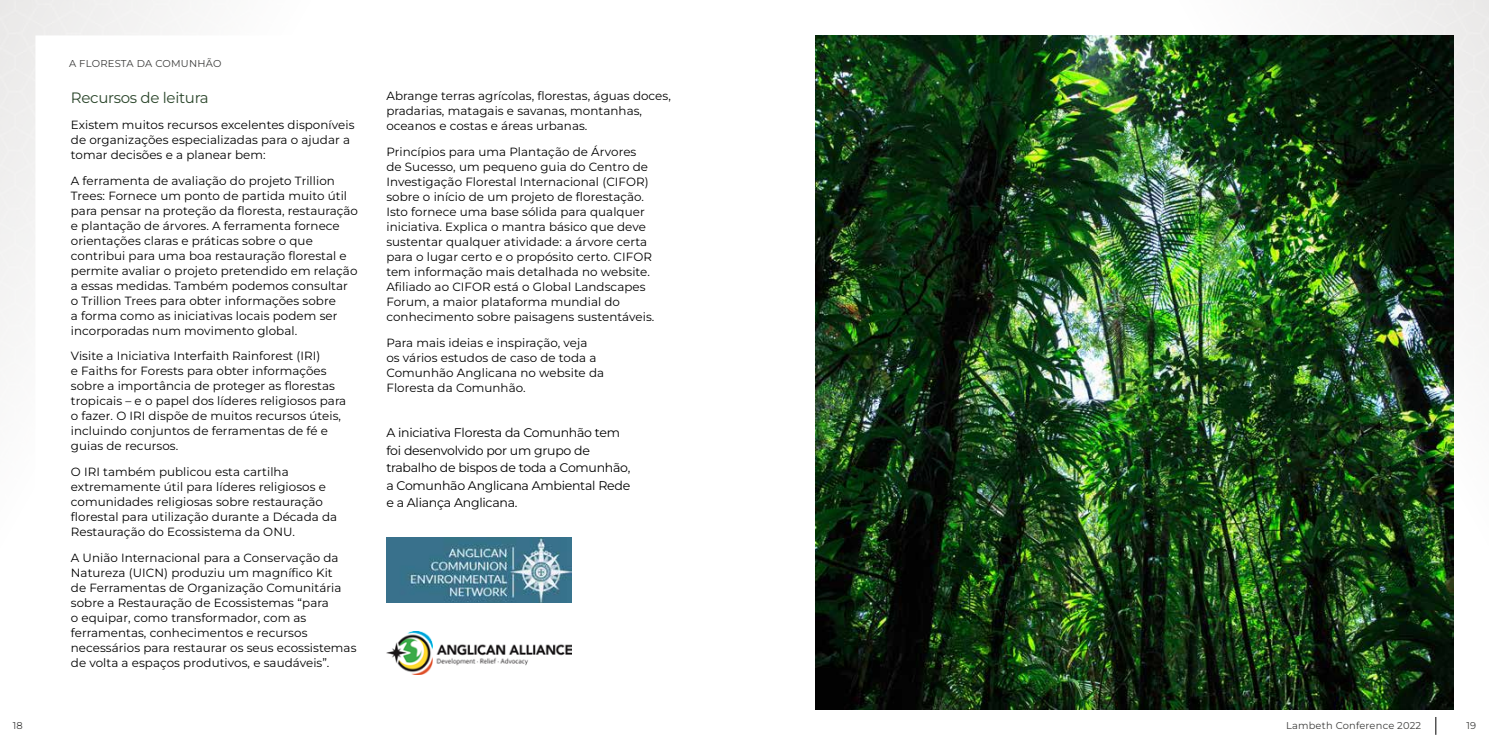
<style>
.page{position:relative;width:1489px;height:745px;background:#fff}
.page>*{position:absolute;margin:0;border:0;box-sizing:border-box;transform-origin:0 0}
.t1{font:100 15px "Montserrat";letter-spacing:-.02em;color:#2b462b}
.t2{font:100 12.5px/17.5px "Montserrat";letter-spacing:-.02em;color:#000}
.t3{font:100 11.88px/15px "Montserrat";letter-spacing:.005em;color:#000}
.t4{font:100 10px "Montserrat";letter-spacing:.02em;color:#3c3c3b}
.t5{font:100 9.88px "Montserrat";letter-spacing:.02em;color:#3c3c3b}
</style>
<div class="page">
<img style="left:0;top:0;width:1488px;height:735px">
<img style="left:815px;top:35px;width:638px;height:674px">
<img style="left:386px;top:537px;width:185px;height:65px">
<img style="left:386px;top:631px;width:185px;height:42px">
<svg style="left:1435px;top:716px;width:1px;height:18px"></svg>
<p class="t4" style="left:69px;top:57px;width:154px">A FLORESTA DA COMUNHÃO</p>
<p class="t1" style="left:71px;top:88px;width:139px">Recursos de leitura</p>
<p class="t3" style="left:71px;top:117px;width:285px">Existem muitos recursos excelentes disponíveis de organizações especializadas para o ajudar a tomar decisões e a planear bem:</p>
<p class="t3" style="left:71px;top:172px;width:289px">A ferramenta de avaliação do projeto Trillion Trees: Fornece um ponto de partida muito útil para pensar na proteção da floresta, restauração e plantação de árvores. A ferramenta fornece orientações claras e práticas sobre o que contribui para uma boa restauração florestal e permite avaliar o projeto pretendido em relação a essas medidas. Também podemos consultar o Trillion Trees para obter informações sobre<br>a forma como as iniciativas locais podem ser incorporadas num movimento global.</p>
<p class="t3" style="left:71px;top:348px;width:277px">Visite a Iniciativa Interfaith Rainforest (IRI)<br>e Faiths for Forests para obter informações sobre a importância de proteger as florestas tropicais – e o papel dos líderes religiosos para o fazer. O IRI dispõe de muitos recursos úteis, incluindo conjuntos de ferramentas de fé e guias de recursos.</p>
<p class="t3" style="left:71px;top:464px;width:268px">O IRI também publicou esta cartilha extremamente útil para líderes religiosos e comunidades religiosas sobre restauração florestal para utilização durante a Década da Restauração do Ecossistema da ONU.</p>
<p class="t3" style="left:71px;top:549px;width:287px">A União Internacional para a Conservação da Natureza (UICN) produziu um magnífico Kit<br>de Ferramentas de Organização Comunitária sobre a Restauração de Ecossistemas “para<br>o equipar, como transformador, com as ferramentas, conhecimentos e recursos necessários para restaurar os seus ecossistemas de volta a espaços produtivos, e saudáveis”.</p>
<p class="t3" style="left:386px;top:88px;width:286px">Abrange terras agrícolas, florestas, águas doces, pradarias, matagais e savanas, montanhas, oceanos e costas e áreas urbanas.</p>
<p class="t3" style="left:386px;top:144px;width:269px">Princípios para uma Plantação de Árvores de Sucesso, um pequeno guia do Centro de Investigação Florestal Internacional (CIFOR) sobre o início de um projeto de florestação.<br>Isto fornece uma base sólida para qualquer iniciativa. Explica o mantra básico que deve sustentar qualquer atividade: a árvore certa para o lugar certo e o propósito certo. CIFOR tem informação mais detalhada no website.<br>Afiliado ao CIFOR está o Global Landscapes Forum, a maior plataforma mundial do conhecimento sobre paisagens sustentáveis.</p>
<p class="t3" style="left:386px;top:334px;width:219px">Para mais ideias e inspiração, veja<br>os vários estudos de caso de toda a<br>Comunhão Anglicana no website da<br>Floresta da Comunhão.</p>
<p class="t2" style="left:386px;top:423px;width:245px">A iniciativa Floresta da Comunhão tem foi desenvolvido por um grupo de trabalho de bispos de toda a Comunhão, a Comunhão Anglicana Ambiental Rede e a Aliança Anglicana.</p>
<p class="t5" style="left:13px;top:718px;width:12px">18</p>
<p class="t5" style="left:1285px;top:718px;width:137px">Lambeth Conference 2022</p>
<p class="t5" style="left:1466px;top:718px;width:11px">19</p>
</div>
